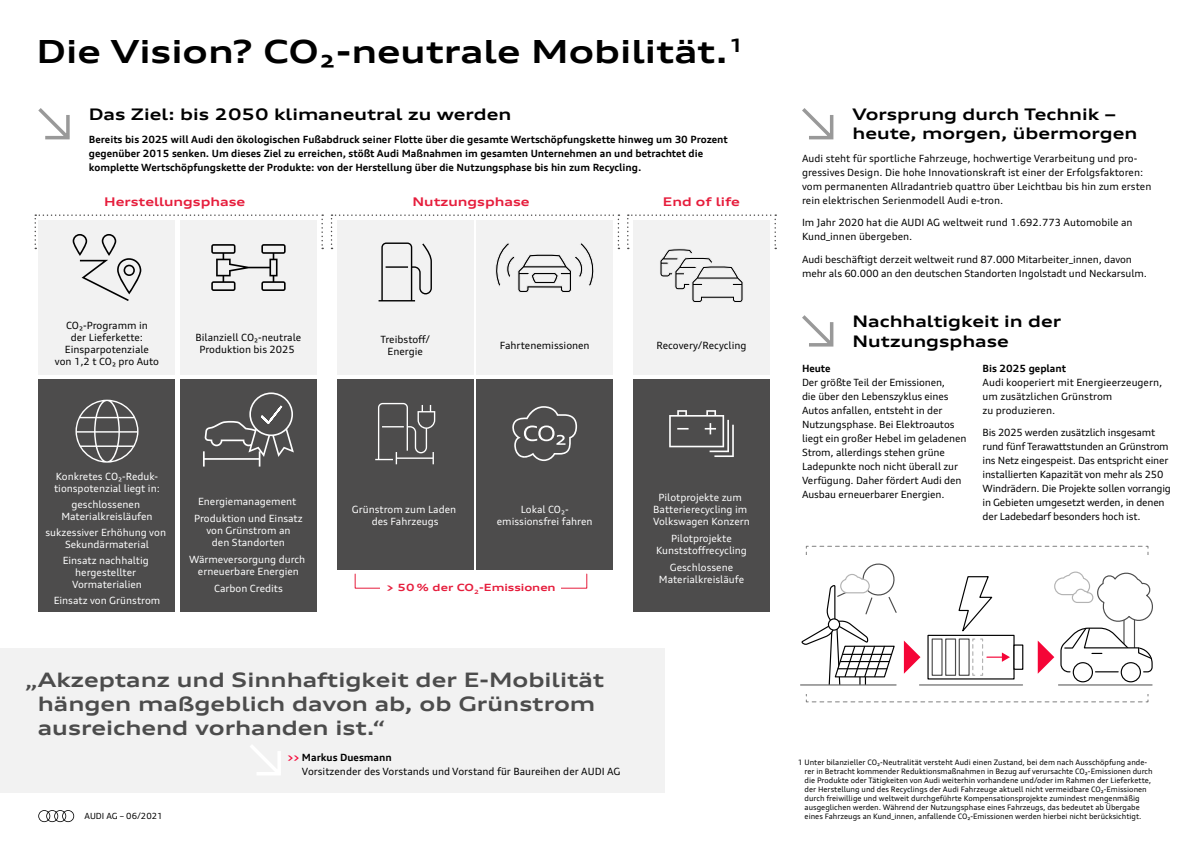
<style>
.page{position:relative;width:1191px;height:842px;background:#fff}
.page>*{position:absolute;margin:0;border:0;box-sizing:border-box;transform-origin:0 0}
.t1{font:700 expanded 32px "Audi Type";color:#000}
.t2{font:700 expanded 20px/24px "Audi Type";color:#4c4c4c}
.t3{font:700 expanded 16px/19.2px "Audi Type";color:#000}
.t4{font:700 expanded 12px "Audi Type";color:#e61d3c}
.t5{font:10px/14px "Audi Type";letter-spacing:-.01em;color:#000}
.t6{font:10px/12px "Audi Type";color:#fff;text-align:center}
.t7{font:700 10px/14px "Audi Type";color:#000}
.t8{font:700 expanded 10px "Audi Type";color:#e61d3c}
.t9{font:8.5px "Audi Type";color:#000}
.t10{font:7.5px/9px "Audi Type";color:#000}
.s1{font-weight:700;color:#f50537}
.s2{font-weight:700}
</style>
<div class="page">
<svg style="left:38px;top:810px;width:36px;height:12px"></svg>
<div style="left:0;top:648px;width:664px;height:144px;background:#f2f2f2"></div>
<div style="left:633px;top:379px;width:136px;height:232px;background:#4d4c4c"></div>
<div style="left:476px;top:379px;width:137px;height:191px;background:#4d4c4c"></div>
<svg style="left:512px;top:406px;width:65px;height:55px"></svg>
<div style="left:337px;top:379px;width:136px;height:191px;background:#4d4c4c"></div>
<svg style="left:375px;top:403px;width:60px;height:61px"></svg>
<div style="left:337px;top:220px;width:136px;height:155px;background:#f2f2f2"></div>
<div style="left:476px;top:220px;width:137px;height:155px;background:#f2f2f2"></div>
<svg style="left:331px;top:214px;width:288px;height:87px"></svg>
<svg style="left:669px;top:410px;width:65px;height:47px"></svg>
<div style="left:633px;top:220px;width:136px;height:155px;background:#f2f2f2"></div>
<svg style="left:627px;top:214px;width:149px;height:89px"></svg>
<div style="left:180px;top:220px;width:136px;height:155px;background:#f2f2f2"></div>
<div style="left:39px;top:220px;width:136px;height:155px;background:#f2f2f2"></div>
<svg style="left:35px;top:214px;width:288px;height:87px"></svg>
<div style="left:180px;top:379px;width:136px;height:232px;background:#4d4c4c"></div>
<div style="left:39px;top:379px;width:136px;height:232px;background:#4d4c4c"></div>
<svg style="left:203px;top:392px;width:91px;height:75px"></svg>
<svg style="left:75px;top:400px;width:63px;height:63px"></svg>
<svg style="left:38px;top:108px;width:32px;height:32px"></svg>
<svg style="left:802px;top:108px;width:32px;height:32px"></svg>
<svg style="left:250px;top:745px;width:31px;height:30px"></svg>
<svg style="left:800px;top:546px;width:353px;height:156px"></svg>
<hr style="left:1058px;top:684px;width:94px;height:1px;background:#666">
<hr style="left:919px;top:684px;width:103px;height:1px;background:#666">
<hr style="left:800px;top:684px;width:96px;height:1px;background:#666">
<svg style="left:802px;top:315px;width:32px;height:32px"></svg>
<h1 class="t1" style="left:37px;top:31px;width:708px">Die Vision? CO₂-neutrale Mobilität.<sup>1</sup></h1>
<h3 class="t3" style="left:89px;top:105px;width:424px">Das Ziel: bis 2050 klimaneutral zu werden</h3>
<p class="t7" style="left:89px;top:132px;width:640px">Bereits bis 2025 will Audi den ökologischen Fußabdruck seiner Flotte über die gesamte Wertschöpfungskette hinweg um 30 Prozent gegenüber 2015 senken. Um dieses Ziel zu erreichen, stößt Audi Maßnahmen im gesamten Unternehmen an und betrachtet die komplette Wertschöpfungskette der Produkte: von der Herstellung über die Nutzungsphase bis hin zum Recycling.</p>
<p class="t4" style="left:104px;top:194px;width:142px">Herstellungsphase</p>
<p class="t4" style="left:412px;top:194px;width:119px">Nutzungsphase</p>
<p class="t4" style="left:663px;top:194px;width:79px">End of life</p>
<p class="t5" style="left:55px;top:319px;width:106px;line-height:12px;text-align:center">CO₂-Programm in<br>der Lieferkette:<br>Einsparpotenziale<br>von 1,2 t CO₂ pro Auto</p>
<p class="t5" style="left:195px;top:331px;width:107px;line-height:12px;text-align:center">Bilanziell CO₂-neutrale<br>Produktion bis 2025</p>
<p class="t5" style="left:380px;top:333px;width:51px;line-height:12px;text-align:center">Treibstoff/<br>Energie</p>
<p class="t5" style="left:500px;top:338px;width:91px">Fahrtenemissionen</p>
<p class="t5" style="left:656px;top:338px;width:92px">Recovery/Recycling</p>
<p class="t6" style="left:54px;top:471px;width:107px;text-align:left">Konkretes CO₂-Reduk&shy;tionspotenzial liegt in:</p>
<p class="t6" style="left:61px;top:499px;width:93px">geschlossenen<br>Materialkreisläufen</p>
<p class="t6" style="left:45px;top:527px;width:122px">sukzessiver Erhöhung von<br>Sekundärmaterial</p>
<p class="t6" style="left:63px;top:555px;width:88px">Einsatz nachhaltig hergestellter<br>Vormaterialien</p>
<p class="t6" style="left:54px;top:595px;width:108px">Einsatz von Grünstrom</p>
<p class="t6" style="left:194px;top:493px;width:110px;line-height:17px">Energiemanagement<br>Produktion und Einsatz</p>
<p class="t6" style="left:206px;top:524px;width:86px">von Grünstrom an den Standorten</p>
<p class="t6" style="left:189px;top:553px;width:118px">Wärmeversorgung durch erneuerbare Energien</p>
<p class="t6" style="left:214px;top:582px;width:70px">Carbon Credits</p>
<p class="t6" style="left:352px;top:503px;width:106px">Grünstrom zum Laden des Fahrzeugs</p>
<p class="t6" style="left:497px;top:503px;width:97px">Lokal CO₂- emissionsfrei fahren</p>
<p class="t8" style="left:386px;top:581px;width:171px">&gt; 50 % der CO<sub>2</sub>-Emissionen</p>
<h2 class="t2" style="left:38px;top:667px;width:568px;text-indent:-13px">„Akzeptanz und Sinnhaftigkeit der E-Mobilität hängen maßgeblich davon ab, ob Grünstrom ausreichend vorhanden ist.“</h2>
<p class="t9" style="left:84px;top:811px;width:79px">AUDI AG – 06/2021</p>
<p class="t5" style="left:302px;top:751px;width:320px;text-indent:-15px"><span class="s1">&gt;&gt;</span> <span class="s2">Markus Duesmann<br></span>Vorsitzender des Vorstands und Vorstand für Baureihen der AUDI AG</p>
<p class="t6" style="left:653px;top:492px;width:98px">Pilotprojekte zum<br>Batterierecycling im<br>Volkswagen Konzern</p>
<p class="t6" style="left:656px;top:533px;width:92px">Pilotprojekte<br>Kunststoffrecycling</p>
<p class="t6" style="left:659px;top:562px;width:87px">Geschlossene<br>Materialkreisläufe</p>
<h3 class="t3" style="left:852px;top:105px;width:286px">Vorsprung durch Technik – heute, morgen, übermorgen</h3>
<p class="t5" style="left:802px;top:151px;width:351px">Audi steht für sportliche Fahrzeuge, hochwertige Verarbeitung und pro&shy;gressives Design. Die hohe Innovationskraft ist einer der Erfolgsfaktoren: vom permanenten Allradantrieb quattro über Leichtbau bis hin zum ersten rein elektrischen Serienmodell Audi e-tron.</p>
<p class="t5" style="left:802px;top:216px;width:332px">Im Jahr 2020 hat die AUDI AG weltweit rund 1.692.773 Automobile an<br>Kund_innen übergeben.</p>
<p class="t5" style="left:802px;top:252px;width:346px">Audi beschäftigt derzeit weltweit rund 87.000 Mitarbeiter_innen, davon mehr als 60.000 an den deutschen Standorten Ingolstadt und Neckarsulm.</p>
<h3 class="t3" style="left:852px;top:312px;width:210px">Nachhaltigkeit in der<br>Nutzungsphase</h3>
<p class="t7" style="left:802px;top:361px;width:30px">Heute</p>
<p class="t5" style="left:802px;top:375px;width:166px">Der größte Teil der Emissionen,<br>die über den Lebenszyklus eines Autos anfallen, entsteht in der Nutzungsphase. Bei Elektroautos liegt ein großer Hebel im geladenen Strom, allerdings stehen grüne Ladepunkte noch nicht überall zur Verfügung. Daher fördert Audi den Ausbau erneuerbarer Energien.</p>
<p class="t7" style="left:982px;top:361px;width:85px">Bis 2025 geplant</p>
<p class="t5" style="left:982px;top:375px;width:181px">Audi kooperiert mit Energieerzeugern, um zusätzlichen Grünstrom<br>zu produzieren.</p>
<p class="t5" style="left:982px;top:425px;width:190px">Bis 2025 werden zusätzlich insgesamt rund fünf Terawattstunden an Grünstrom ins Netz eingespeist. Das entspricht einer installierten Kapazität von mehr als 250<br>Windrädern. Die Projekte sollen vorrangig in Gebieten umgesetzt werden, in denen der Ladebedarf besonders hoch ist.</p>
<p class="t10" style="left:804px;top:758px;width:350px;text-indent:-7px">1 Unter bilanzieller CO₂-Neutralität versteht Audi einen Zustand, bei dem nach Ausschöpfung ande&shy;rer in Betracht kommender Reduktionsmaßnahmen in Bezug auf verursachte CO₂-Emissionen durch die Produkte oder Tätigkeiten von Audi weiterhin vorhandene und/oder im Rahmen der Lieferkette, der Herstellung und des Recyclings der Audi Fahrzeuge aktuell nicht vermeidbare CO₂-Emissionen durch freiwillige und weltweit durchgeführte Kompensationsprojekte zumindest mengenmäßig ausgeglichen werden. Während der Nutzungsphase eines Fahrzeugs, das bedeutet ab Übergabe eines Fahrzeugs an Kund_innen, anfallende CO₂-Emissionen werden hierbei nicht berücksichtigt.</p>
</div>
